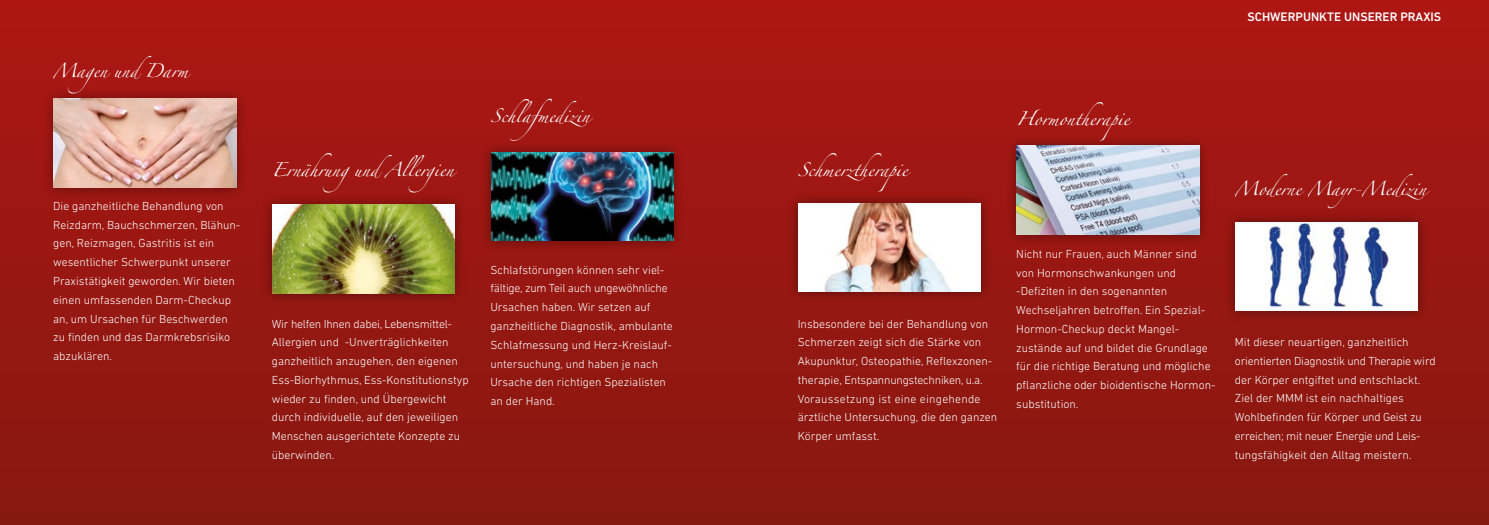
<style>
.page{position:relative;width:1489px;height:525px;background:#fff}
.page>*{position:absolute;margin:0;border:0;box-sizing:border-box;transform-origin:0 0}
.t1{font:12.5px "Zapfino";color:#fff}
.t2{font:500 12.5px "DIN Next LT Pro";color:#fff}
.t3{font:300 11.88px/18.8px "DIN Next LT Pro";color:#fff}
</style>
<div class="page">
<div style="left:0;top:0;width:1488px;height:524px;background:linear-gradient(to bottom,#ad1613,#871811)"></div>
<div style="left:42px;top:87px;width:205px;height:112px;background:#000;opacity:.4"></div>
<img style="left:54px;top:99px;width:182px;height:88px">
<div style="left:260px;top:193px;width:206px;height:112px;background:#000;opacity:.4"></div>
<img style="left:272px;top:205px;width:182px;height:88px">
<div style="left:479px;top:140px;width:205px;height:113px;background:#000;opacity:.4"></div>
<img style="left:491px;top:152px;width:182px;height:89px">
<div style="left:786px;top:191px;width:206px;height:113px;background:#000;opacity:.4"></div>
<div style="left:798px;top:203px;width:182px;height:89px;background:#fff"></div>
<img style="left:824px;top:203px;width:128px;height:89px">
<div style="left:1223px;top:210px;width:206px;height:112px;background:#000;opacity:.4"></div>
<div style="left:1235px;top:222px;width:182px;height:88px;background:#fff"></div>
<img style="left:1267px;top:223px;width:122px;height:84px">
<div style="left:1004px;top:134px;width:206px;height:112px;background:#000;opacity:.4"></div>
<img style="left:1016px;top:146px;width:182px;height:88px">
<p class="t1" style="left:53px;top:66px;width:137px">Magen undDarm</p>
<p class="t3" style="left:53px;top:196px;width:189px">Die ganzheitliche Behandlung von<br>Reizdarm, Bauchschmerzen, Blähun&shy;gen, Reizmagen, Gastritis ist ein wesentlicher Schwerpunkt unserer<br>Praxistätigkeit geworden. Wir bieten einen umfassenden Darm-Checkup an, um Ursachen für Beschwerden zu finden und das Darmkrebsrisiko abzuklären.</p>
<p class="t1" style="left:272px;top:164px;width:184px">ErnährungundAllergien</p>
<p class="t1" style="left:490px;top:111px;width:101px">Schlafmedizin</p>
<p class="t3" style="left:272px;top:314px;width:198px">Wir helfen Ihnen dabei, Lebensmittel-Allergien und -Unverträglichkeiten ganzheitlich anzugehen, den eigenen Ess-Biorhythmus, Ess-Konstitutionstyp wieder zu finden, und Übergewicht durch individuelle, auf den jeweiligen Menschen ausgerichtete Konzepte zu überwinden.</p>
<p class="t3" style="left:490px;top:260px;width:184px">Schlafstörungen können sehr viel&shy;fältige, zum Teil auch ungewöhnliche<br>Ursachen haben. Wir setzen auf ganzheitliche Diagnostik, ambulante<br>Schlafmessung und Herz-Kreislauf&shy;untersuchung, und haben je nach<br>Ursache den richtigen Spezialisten an der Hand.</p>
<p class="t2" style="left:1247px;top:10px;width:195px">SCHWERPUNKTE UNSERER PRAXIS</p>
<p class="t1" style="left:797px;top:164px;width:115px">Schmerztherapie</p>
<p class="t3" style="left:797px;top:314px;width:201px">Insbesondere bei der Behandlung von Schmerzen zeigt sich die Stärke von Akupunktur, Osteopathie, Reflexzonen&shy;therapie, Entspannungstechniken, u.a.<br>Voraussetzung ist eine eingehende ärztliche Untersuchung, die den ganzen Körper umfasst.</p>
<p class="t1" style="left:1016px;top:113px;width:118px">Hormontherapie</p>
<p class="t3" style="left:1016px;top:244px;width:201px">Nicht nur Frauen, auch Männer sind von Hormonschwankungen und -Defiziten in den sogenannten Wechseljahren betroffen. Ein Spezial-Hormon-Checkup deckt Mangel&shy;zustände auf und bildet die Grundlage für die richtige Beratung und mögliche pflanzliche oder bioidentische Hormon&shy;substitution.</p>
<p class="t1" style="left:1234px;top:183px;width:193px">Moderne Mayr-Medizin</p>
<p class="t3" style="left:1234px;top:332px;width:202px">Mit dieser neuartigen, ganzheitlich orientierten Diagnostik und Therapie wird der Körper entgiftet und entschlackt.<br>Ziel der MMM ist ein nachhaltiges Wohlbefinden für Körper und Geist zu erreichen; mit neuer Energie und Leis&shy;tungsfähigkeit den Alltag meistern.</p>
</div>
